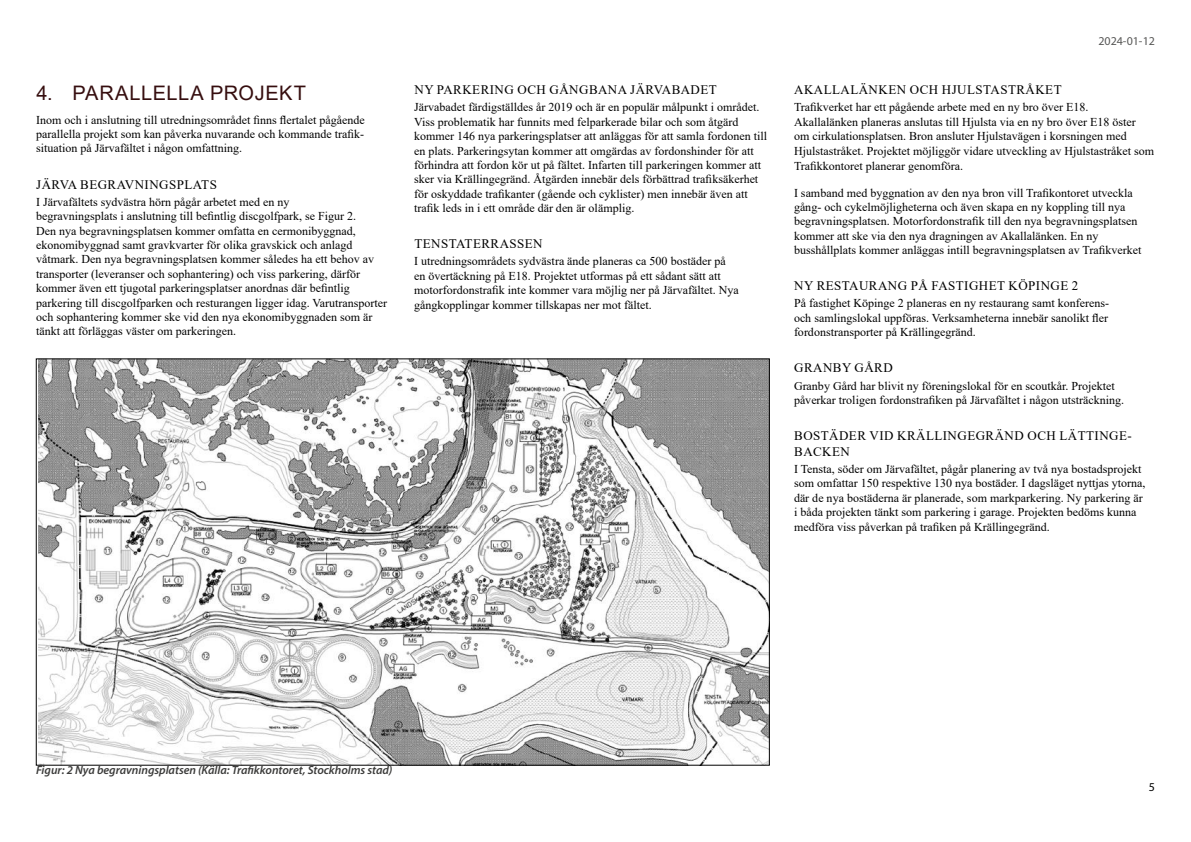
<style>
.page{position:relative;width:1191px;height:842px;background:#fff}
.page>*{position:absolute;margin:0;border:0;box-sizing:border-box;transform-origin:0 0}
.t1{font:20px "Arial";letter-spacing:.025em;color:#360e0f}
.t2{font:13px/15.6px "Times New Roman";letter-spacing:.035em;color:#000}
.t3{font:12px/14.4px "Times New Roman";color:#000}
.t4{font:italic 600 12px "Myriad Pro";letter-spacing:-.005em;color:#3c3c3b}
.t5{font:12px "Myriad Pro";color:#575756}
.t6{font:12px "Myriad Pro";color:#000}
</style>
<div class="page">
<img style="left:38px;top:361px;width:729px;height:402px">
<h1 class="t1" style="left:36px;top:79px;width:271px">4. PARALLELLA PROJEKT</h1>
<p class="t3" style="left:36px;top:112px;width:330px;text-align:justify">Inom och i anslutning till utredningsområdet finns flertalet pågående parallella projekt som kan påverka nuvarande och kommande trafik&shy;situation på Järvafältet i någon omfattning.</p>
<p class="t2" style="left:36px;top:176px;width:182px">JÄRVA BEGRAVNINGSPLATS</p>
<p class="t3" style="left:36px;top:194px;width:353px">I Järvafältets sydvästra hörn pågår arbetet med en ny<br>begravningsplats i anslutning till befintlig discgolfpark, se Figur 2.<br>Den nya begravningsplatsen kommer omfatta en cermonibyggnad, ekonomibyggnad samt gravkvarter för olika gravskick och anlagd våtmark. Den nya begravningsplatsen kommer således ha ett behov av transporter (leveranser och sophantering) och viss parkering, därför kommer även ett tjugotal parkeringsplatser anordnas där befintlig parkering till discgolfparken och resturangen ligger idag. Varutransporter och sophantering kommer ske vid den nya ekonomibyggnaden som är tänkt att förläggas väster om parkeringen.</p>
<p class="t2" style="left:414px;top:81px;width:304px">NY PARKERING OCH GÅNGBANA JÄRVABADET</p>
<p class="t3" style="left:414px;top:100px;width:354px">Järvabadet färdigställdes år 2019 och är en populär målpunkt i området.<br>Viss problematik har funnits med felparkerade bilar och som åtgärd kommer 146 nya parkeringsplatser att anläggas för att samla fordonen till en plats. Parkeringsytan kommer att omgärdas av fordonshinder för att förhindra att fordon kör ut på fältet. Infarten till parkeringen kommer att sker via Krällingegränd. Åtgärden innebär dels förbättrad trafiksäkerhet för oskyddade trafikanter (gående och cyklister) men innebär även att trafik leds in i ett område där den är olämplig.</p>
<p class="t2" style="left:414px;top:236px;width:130px">TENSTATERRASSEN</p>
<p class="t3" style="left:414px;top:254px;width:326px">I utredningsområdets sydvästra ände planeras ca 500 bostäder på en övertäckning på E18. Projektet utformas på ett sådant sätt att motorfordonstrafik inte kommer vara möjlig ner på Järvafältet. Nya gångkopplingar kommer tillskapas ner mot fältet.</p>
<p class="t5" style="left:1098px;top:34px;width:58px">2024-01-12</p>
<p class="t2" style="left:794px;top:81px;width:269px">AKALLALÄNKEN OCH HJULSTASTRÅKET</p>
<p class="t3" style="left:794px;top:100px;width:361px">Trafikverket har ett pågående arbete med en ny bro över E18.<br>Akallalänken planeras anslutas till Hjulsta via en ny bro över E18 öster<br>om cirkulationsplatsen. Bron ansluter Hjulstavägen i korsningen med Hjulstastråket. Projektet möjliggör vidare utveckling av Hjulstastråket som</p>
<p class="t3" style="left:794px;top:158px;width:171px">Trafikkontoret planerar genomföra.</p>
<p class="t3" style="left:794px;top:185px;width:349px">I samband med byggnation av den nya bron vill Trafikontoret utveckla gång- och cykelmöjligheterna och även skapa en ny koppling till nya begravningsplatsen. Motorfordonstrafik till den nya begravningsplatsen kommer att ske via den nya dragningen av Akallalänken. En ny busshållplats kommer anläggas intill begravningsplatsen av Trafikverket</p>
<p class="t2" style="left:794px;top:278px;width:286px">NY RESTAURANG PÅ FASTIGHET KÖPINGE 2</p>
<p class="t3" style="left:794px;top:296px;width:316px;text-align:justify">På fastighet Köpinge 2 planeras en ny restaurang samt konferens&shy;och samlingslokal uppföras. Verksamheterna innebär sanolikt fler fordonstransporter på Krällingegränd.</p>
<p class="t2" style="left:794px;top:360px;width:100px">GRANBY GÅRD</p>
<p class="t3" style="left:794px;top:378px;width:331px">Granby Gård har blivit ny föreningslokal för en scoutkår. Projektet påverkar troligen fordonstrafiken på Järvafältet i någon utsträckning.</p>
<p class="t2" style="left:794px;top:428px;width:339px">BOSTÄDER VID KRÄLLINGEGRÄND OCH LÄTTINGE-<br>BACKEN</p>
<p class="t3" style="left:794px;top:461px;width:353px">I Tensta, söder om Järvafältet, pågår planering av två nya bostadsprojekt som omfattar 150 respektive 130 nya bostäder. I dagsläget nyttjas ytorna, där de nya bostäderna är planerade, som markparkering. Ny parkering är i båda projekten tänkt som parkering i garage. Projekten bedöms kunna medföra viss påverkan på trafiken på Krällingegränd.</p>
<p class="t4" style="left:36px;top:763px;width:358px">Figur: 2 Nya begravningsplatsen (Källa: Trafikkontoret, Stockholms stad)</p>
<p class="t6" style="left:1148px;top:779px;width:8px">5</p>
</div>
